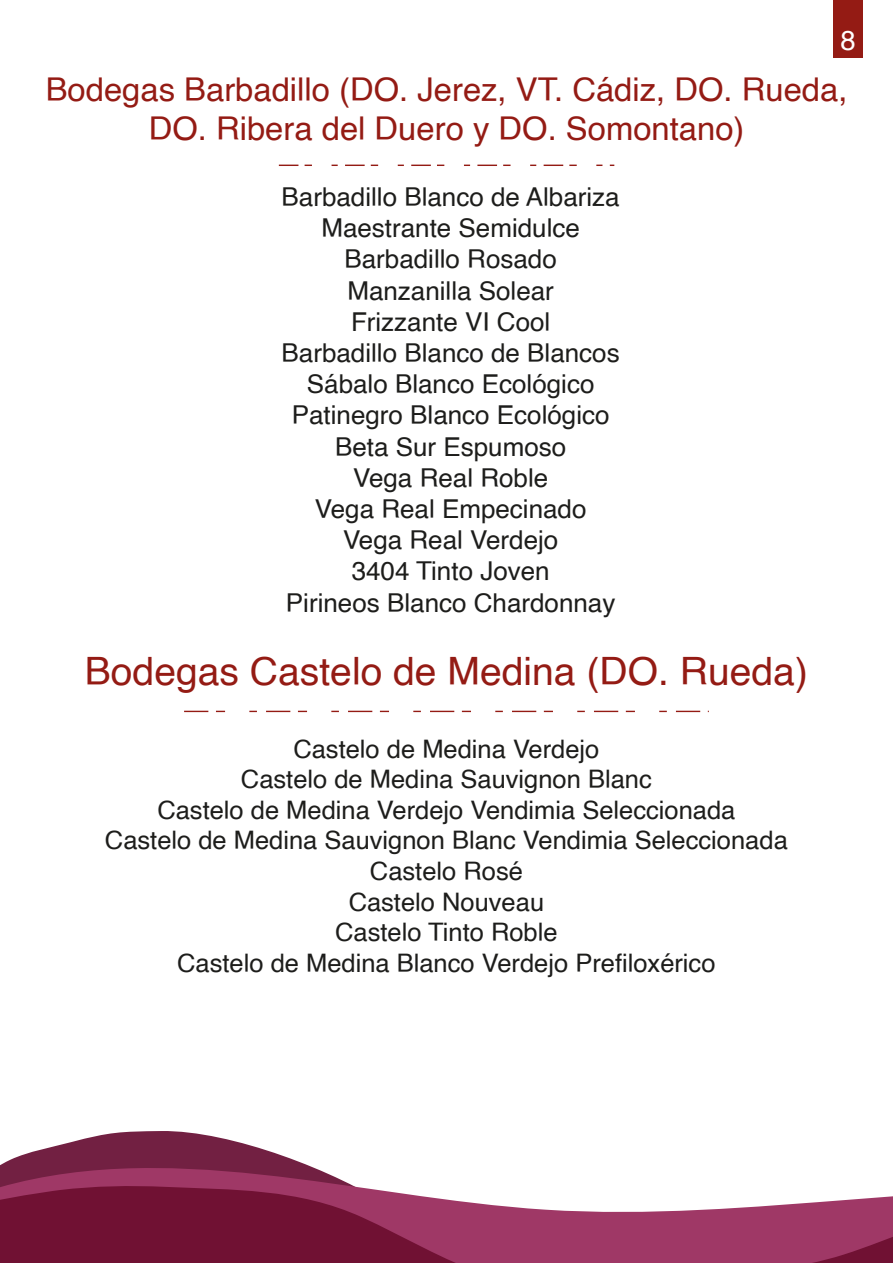
<style>
.page{position:relative;width:893px;height:1263px;background:#fff}
.page>*{position:absolute;margin:0;border:0;box-sizing:border-box;transform-origin:0 0}
.t1{font:39px "Helvetica";color:#941b14}
.t2{font:32.85px/39.3px "Helvetica";color:#941b14;text-align:center}
.t3{font:27.45px "Helvetica";color:#fff}
.t4{font:25.95px/31.2px "Helvetica";color:#1d1d1b;text-align:center}
.t5{font:25.5px/30.6px "Helvetica";color:#1d1d1b;text-align:center}
</style>
<div class="page">
<svg style="left:0;top:1134px;width:352px;height:51px;fill:#722042"></svg>
<svg style="left:0;top:1185px;width:893px;height:78px;background:#9a4568"></svg>
<svg style="left:279px;top:165px;width:335px;height:1px"></svg>
<svg style="left:184px;top:711px;width:525px;height:1px"></svg>
<div style="left:833px;top:0;width:30px;height:57px;background:#941b14"></div>
<p class="t3" style="left:840px;top:19px;width:17px">8</p>
<p class="t2" style="left:46px;top:70px;width:803px">Bodegas Barbadillo (DO. Jerez, VT. Cádiz, DO. Rueda,<br>DO. Ribera del Duero y DO. Somontano)</p>
<p class="t4" style="left:282px;top:182px;width:340px">Barbadillo Blanco de Albariza<br>Maestrante Semidulce<br>Barbadillo Rosado<br>Manzanilla Solear<br>Frizzante VI Cool<br>Barbadillo Blanco de Blancos<br>Sábalo Blanco Ecológico<br>Patinegro Blanco Ecológico<br>Beta Sur Espumoso<br>Vega Real Roble<br>Vega Real Empecinado<br>Vega Real Verdejo<br>3404 Tinto Joven<br>Pirineos Blanco Chardonnay</p>
<h1 class="t1" style="left:85px;top:641px;width:725px">Bodegas Castelo de Medina (DO. Rueda)</h1>
<p class="t5" style="left:105px;top:734px;width:684px">Castelo de Medina Verdejo<br>Castelo de Medina Sauvignon Blanc<br>Castelo de Medina Verdejo Vendimia Seleccionada<br>Castelo de Medina Sauvignon Blanc Vendimia Seleccionada Castelo Rosé<br>Castelo Nouveau<br>Castelo Tinto Roble<br>Castelo de Medina Blanco Verdejo Prefiloxérico</p>
</div>
